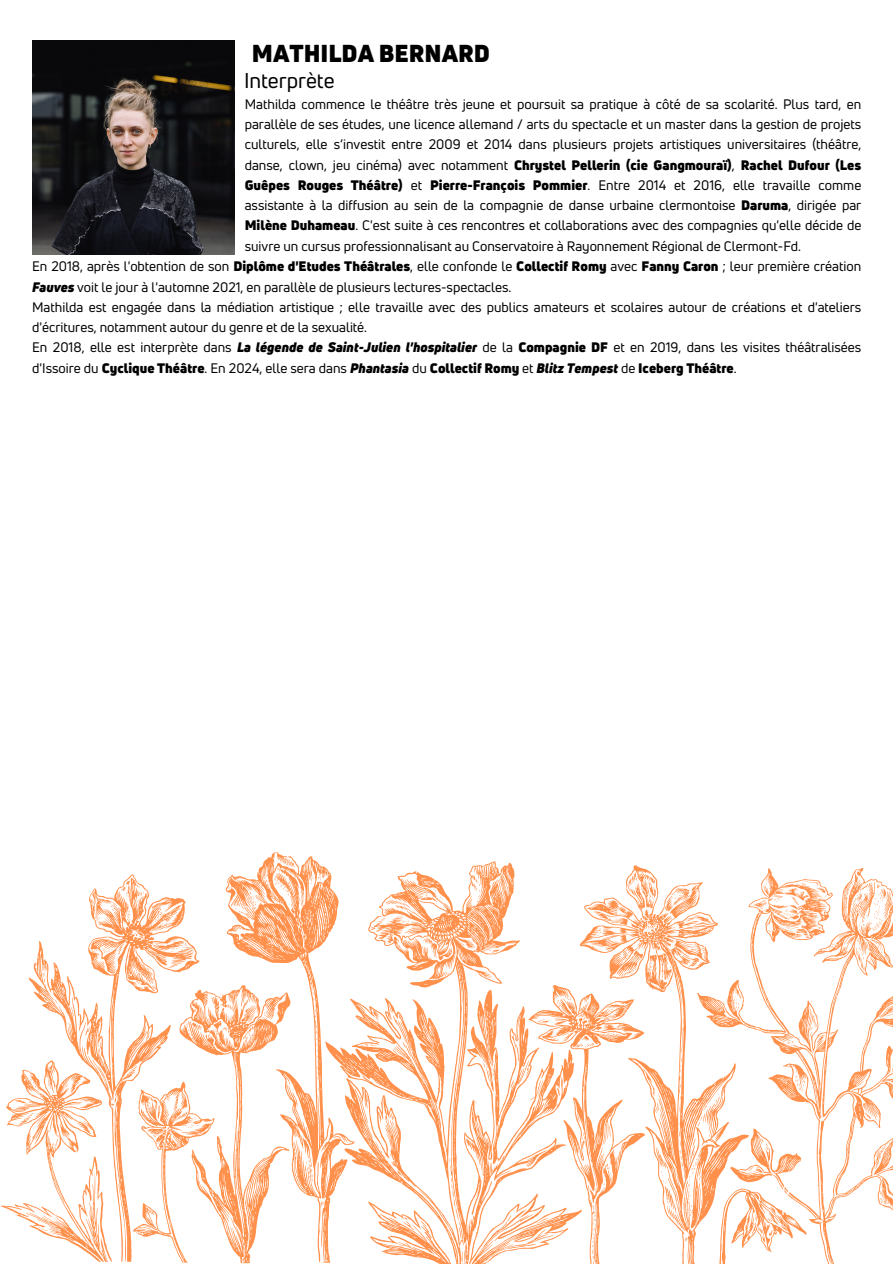
<style>
.page{position:relative;width:893px;height:1264px;background:#fff}
.page>*{position:absolute;margin:0;border:0;box-sizing:border-box;transform-origin:0 0}
.t1{font:900 24px "Uni Neue";color:#000}
.t2{font:21px "Uni Neue";color:#000}
.t3{font:13.5px/20.2px "Uni Neue";color:#000}
.t4{font:13.2px "Kollektif";color:#fff}
.s1{font-weight:900}
.s2{font-weight:900;font-style:italic}
</style>
<div class="page">
<svg style="left:1px;top:852px;width:891px;height:411px"></svg>
<img style="left:32px;top:40px;width:203px;height:214px">
<p class="t1" style="left:252px;top:36px;width:240px">MATHILDA BERNARD</p>
<p class="t2" style="left:244px;top:65px;width:92px">Interprète</p>
<p class="t3" style="left:245px;top:94px;width:618px;text-align:justify">Mathilda commence le théâtre très jeune et poursuit sa pratique à côté de sa scolarité. Plus tard, en parallèle de ses études, une licence allemand / arts du spectacle et un master dans la gestion de projets culturels, elle s’investit entre 2009 et 2014 dans plusieurs projets artistiques universitaires (théâtre, danse, clown, jeu cinéma) avec notamment <span class="s1">Chrystel Pellerin (cie Gangmouraï)</span>, <span class="s1">Rachel Dufour (Les Guêpes Rouges Théâtre)</span> et <span class="s1">Pierre-François Pommier</span>. Entre 2014 et 2016, elle travaille comme assistante à la diffusion au sein de la compagnie de danse urbaine clermontoise <span class="s1">Daruma</span>, dirigée par <span class="s1">Milène Duhameau</span>. C'est suite à ces rencontres et collaborations avec des compagnies qu'elle décide de suivre un cursus professionnalisant au Conservatoire à Rayonnement Régional de Clermont-Fd.</p>
<p class="t3" style="left:32px;top:256px;width:830px">En 2018, après l'obtention de son <span class="s1">Diplôme d'Etudes Théâtrales</span>, elle confonde le <span class="s1">Collectif Romy</span> avec <span class="s1">Fanny Caron</span> ; leur première création<br><span class="s2">Fauves</span> voit le jour à l'automne 2021, en parallèle de plusieurs lectures-spectacles.</p>
<p class="t3" style="left:32px;top:297px;width:830px">Mathilda est engagée dans la médiation artistique ; elle travaille avec des publics amateurs et scolaires autour de créations et d'ateliers d'écritures, notamment autour du genre et de la sexualité.</p>
<p class="t3" style="left:32px;top:337px;width:830px">En 2018, elle est interprète dans <span class="s2">La légende de Saint-Julien l'hospitalier</span> de la <span class="s1">Compagnie DF</span> et en 2019, dans les visites théâtralisées d'Issoire du <span class="s1">Cyclique Théâtre</span>. En 2024, elle sera dans <span class="s2">Phantasia</span> du <span class="s1">Collectif Romy</span> et <span class="s2">Blitz Tempest</span> de <span class="s1">Iceberg Théâtre</span>.</p>
<h1 class="t4" style="left:782px;top:1184px;width:19px">04</h1>
<h2 class="t4" style="left:780px;top:1204px;width:14px">12</h2>
</div>
